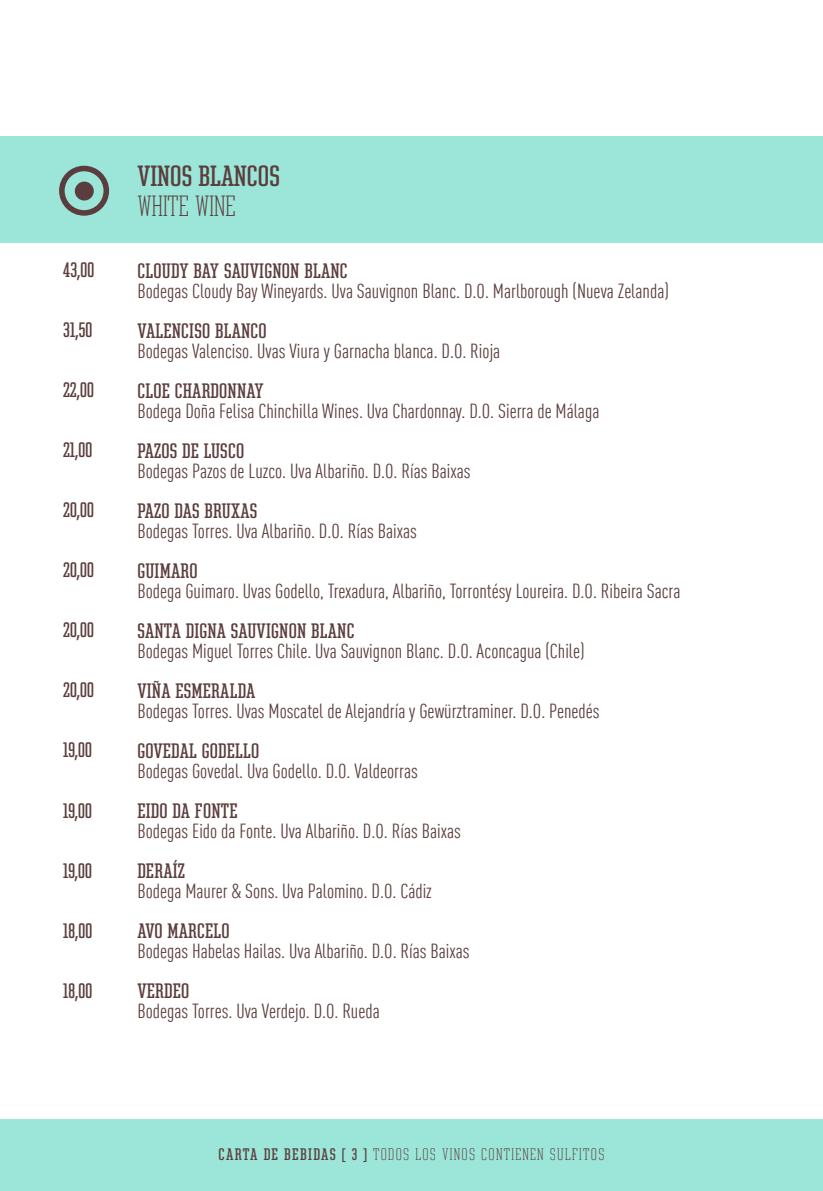
<style>
.page{position:relative;width:823px;height:1191px;background:#fff}
.page>*{position:absolute;margin:0;border:0;box-sizing:border-box;transform-origin:0 0}
.t1{font:28px "Constructa";color:#5b3d3d}
.t2{font:100 28px "Constructa";color:#5b3d3d}
.t3{font:condensed 20px "DIN Offc";color:#5b3d3d}
.t4{font:20px "Constructa";letter-spacing:.01em;color:#5b3d3d}
.t5{font:100 16px "Constructa";letter-spacing:.08em;color:#5b3d3d}
.s1{font-weight:400}
</style>
<div class="page">
<div style="left:0;top:136px;width:822px;height:106px;background:#9be6d9"></div>
<div style="left:0;top:1120px;width:822px;height:71px;background:#9be6d9"></div>
<svg style="left:59px;top:166px;width:50px;height:50px"></svg>
<div style="left:75px;top:182px;width:19px;height:18px;background:#5b3d3d;border-radius:50%"></div>
<p class="t4" style="left:63px;top:259px;width:32px">43,00</p>
<p class="t4" style="left:63px;top:319px;width:31px">31,50</p>
<p class="t4" style="left:63px;top:379px;width:32px">22,00</p>
<p class="t4" style="left:63px;top:439px;width:31px">21,00</p>
<p class="t4" style="left:63px;top:499px;width:32px">20,00</p>
<p class="t4" style="left:63px;top:559px;width:32px">20,00</p>
<p class="t4" style="left:63px;top:619px;width:32px">20,00</p>
<p class="t4" style="left:63px;top:679px;width:32px">20,00</p>
<p class="t4" style="left:63px;top:739px;width:30px">19,00</p>
<p class="t4" style="left:63px;top:799px;width:30px">19,00</p>
<p class="t4" style="left:63px;top:859px;width:30px">19,00</p>
<p class="t4" style="left:63px;top:919px;width:31px">18,00</p>
<p class="t4" style="left:63px;top:979px;width:31px">18,00</p>
<h1 class="t1" style="left:137px;top:160px;width:144px">VINOS BLANCOS</h1>
<h1 class="t2" style="left:137px;top:190px;width:100px">WHITE WINE</h1>
<p class="t4" style="left:137px;top:259px;width:212px">CLOUDY BAY SAUVIGNON BLANC</p>
<p class="t3" style="left:137px;top:279px;width:532px">Bodegas Cloudy Bay Wineyards. Uva Sauvignon Blanc. D.O. Marlborough (Nueva Zelanda)</p>
<p class="t4" style="left:137px;top:319px;width:131px">VALENCISO BLANCO</p>
<p class="t3" style="left:137px;top:339px;width:364px">Bodegas Valenciso. Uvas Viura y Garnacha blanca. D.O. Rioja</p>
<p class="t4" style="left:137px;top:379px;width:128px">CLOE CHARDONNAY</p>
<p class="t3" style="left:137px;top:399px;width:463px">Bodega Doña Felisa Chinchilla Wines. Uva Chardonnay. D.O. Sierra de Málaga</p>
<p class="t4" style="left:137px;top:439px;width:108px">PAZOS DE LUSCO</p>
<p class="t3" style="left:137px;top:459px;width:334px">Bodegas Pazos de Luzco. Uva Albariño. D.O. Rías Baixas</p>
<p class="t4" style="left:137px;top:499px;width:121px">PAZO DAS BRUXAS</p>
<p class="t3" style="left:137px;top:519px;width:281px">Bodegas Torres. Uva Albariño. D.O. Rías Baixas</p>
<p class="t4" style="left:137px;top:559px;width:62px">GUIMARO</p>
<p class="t3" style="left:137px;top:579px;width:544px">Bodega Guimaro. Uvas Godello, Trexadura, Albariño, Torrontésy Loureira. D.O. Ribeira Sacra</p>
<p class="t4" style="left:137px;top:619px;width:218px">SANTA DIGNA SAUVIGNON BLANC</p>
<p class="t3" style="left:137px;top:639px;width:448px">Bodegas Miguel Torres Chile. Uva Sauvignon Blanc. D.O. Aconcagua (Chile)</p>
<p class="t4" style="left:137px;top:679px;width:119px">VIÑA ESMERALDA</p>
<p class="t3" style="left:137px;top:699px;width:463px">Bodegas Torres. Uvas Moscatel de Alejandría y Gewürztraminer. D.O. Penedés</p>
<p class="t4" style="left:137px;top:739px;width:123px">GOVEDAL GODELLO</p>
<p class="t3" style="left:137px;top:759px;width:282px">Bodegas Govedal. Uva Godello. D.O. Valdeorras</p>
<p class="t4" style="left:137px;top:799px;width:102px">EIDO DA FONTE</p>
<p class="t3" style="left:137px;top:819px;width:325px">Bodegas Eido da Fonte. Uva Albariño. D.O. Rías Baixas</p>
<p class="t4" style="left:137px;top:859px;width:49px">DERAÍZ</p>
<p class="t3" style="left:137px;top:879px;width:296px">Bodega Maurer &amp; Sons. Uva Palomino. D.O. Cádiz</p>
<p class="t4" style="left:137px;top:919px;width:94px">AVO MARCELO</p>
<p class="t3" style="left:137px;top:939px;width:333px">Bodegas Habelas Hailas. Uva Albariño. D.O. Rías Baixas</p>
<p class="t4" style="left:137px;top:979px;width:53px">VERDEO</p>
<p class="t3" style="left:137px;top:999px;width:244px">Bodegas Torres. Uva Verdejo. D.O. Rueda</p>
<p class="t5" style="left:218px;top:1145px;width:387px"><span class="s1">CARTA DE BEBIDAS [ 3 ]</span> TODOS LOS VINOS CONTIENEN SULFITOS</p>
</div>
